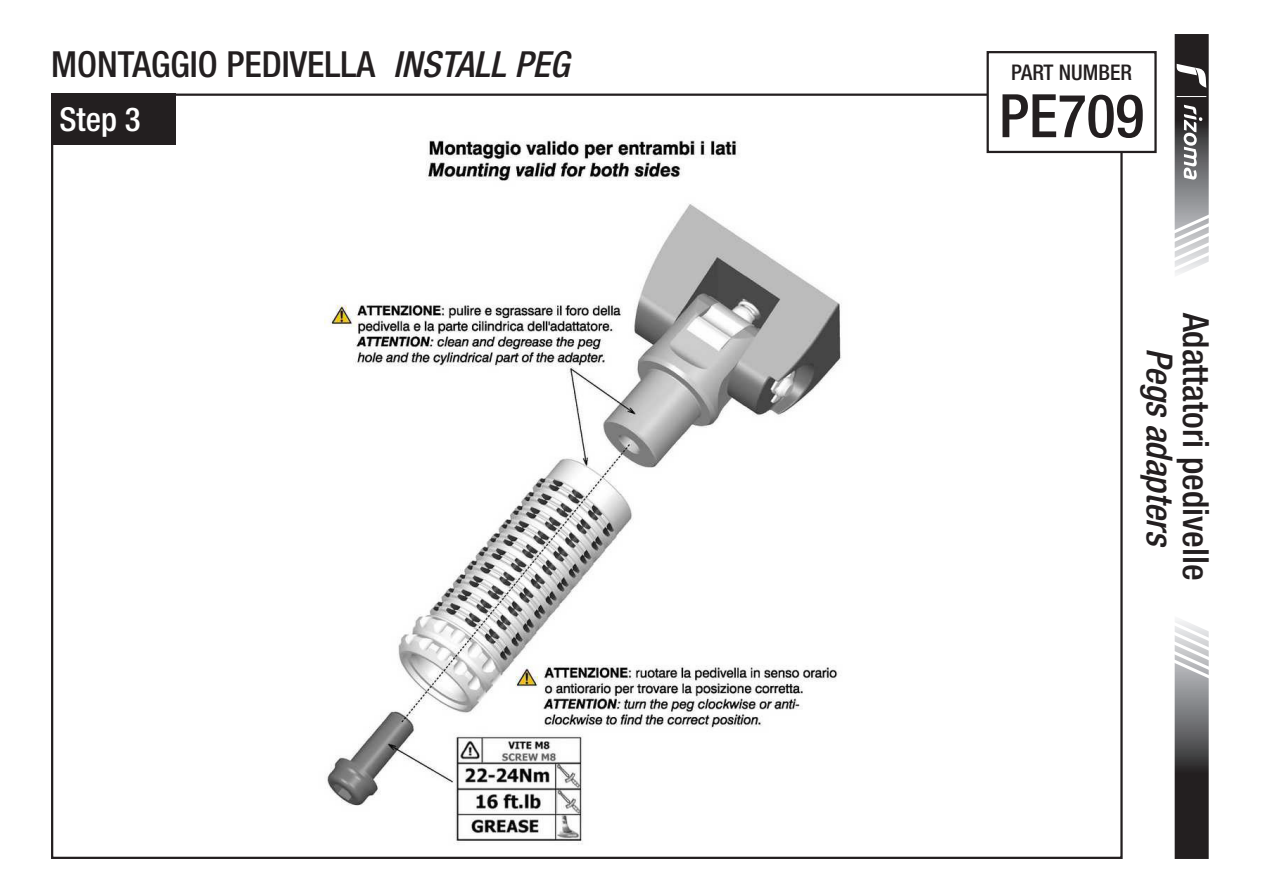
<style>
.page{position:relative;width:1263px;height:893px;background:#fff}
.page>*{position:absolute;margin:0;border:0;box-sizing:border-box;transform-origin:0 0}
.t1{font:500 condensed 60px "Helvetica Neue LT Std";color:#231f20}
.t2{font:500 condensed 36px "Helvetica Neue LT Std";color:#231f20}
.t3{font:italic 500 condensed 36px "Helvetica Neue LT Std";color:#231f20}
.t4{font:500 condensed 33px "Helvetica Neue LT Std";color:#fff}
.t5{font:500 condensed 21.6px "Helvetica Neue LT Std";color:#231f20}
.s1{font-style:italic}
</style>
<div class="page">
<img style="left:324px;top:140px;width:518px;height:705px">
<div style="left:51px;top:94px;width:124px;height:51px;background:#231f20"></div>
<svg style="left:1174px;top:620px;width:35px;height:239px;background:#706f70"></svg>
<svg style="left:1174px;top:34px;width:35px;height:240px"></svg>
<div style="left:986px;top:51px;width:171px;height:102px;border:2px solid #231f20"></div>
<p class="t2" style="left:51px;top:42px;width:519px">MONTAGGIO PEDIVELLA <span class="s1">INSTALL PEG</span></p>
<p class="t4" style="left:60px;top:99px;width:83px">Step 3</p>
<p class="t5" style="left:1011px;top:59px;width:122px">PART NUMBER</p>
<h1 class="t1" style="left:999px;top:80px;width:147px">PE709</h1>
<p class="t2" style="left:1217px;top:312px;width:269px;rotate:90deg">Adattatori pedivelle</p>
<p class="t3" style="left:1181px;top:348px;width:201px;rotate:90deg">Pegs adapters</p>
</div>
